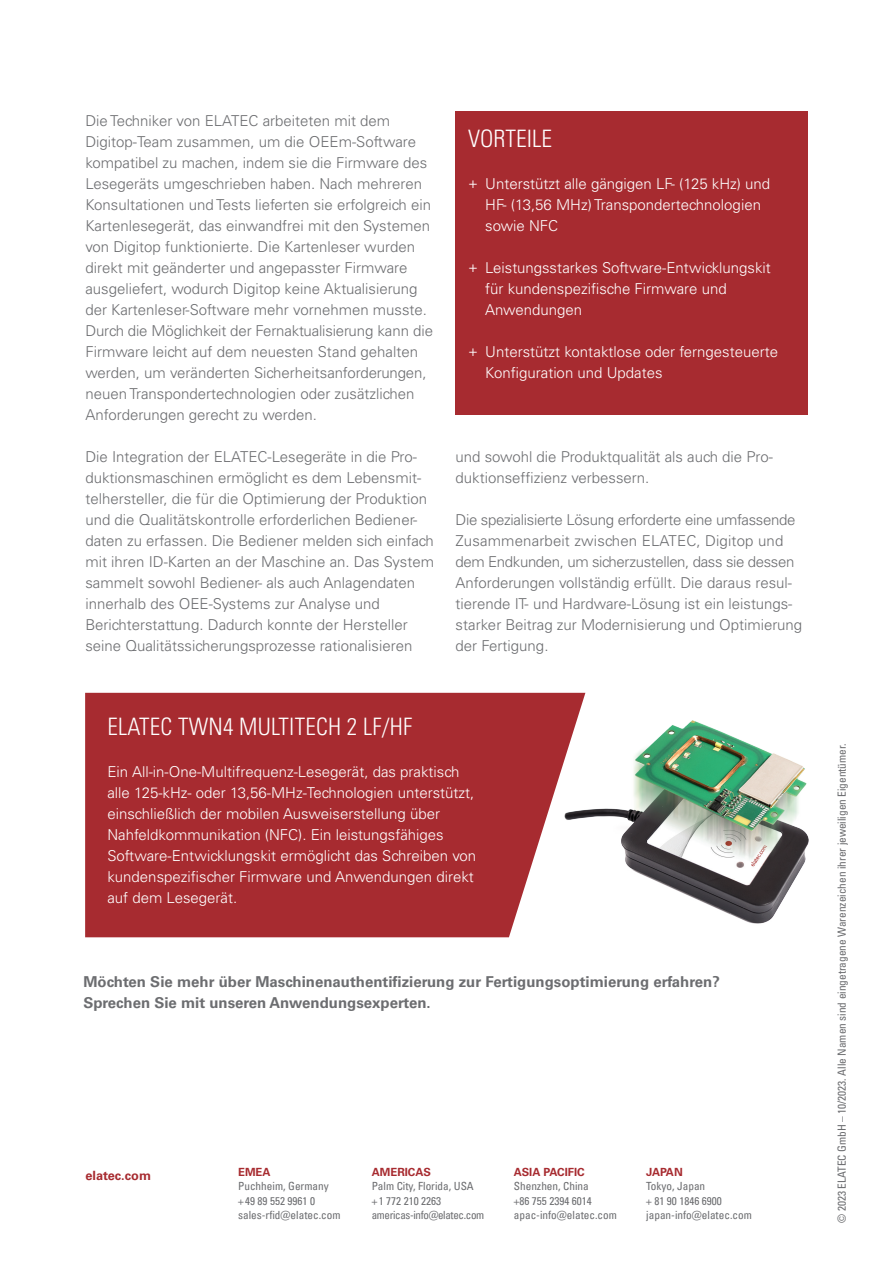
<style>
.page{position:relative;width:893px;height:1263px;background:#fff}
.page>*{position:absolute;margin:0;border:0;box-sizing:border-box;transform-origin:0 0}
.t1{font:300 condensed 24px "Univers";letter-spacing:.01em;color:#fff}
.t2{font:300 15px/21px "Univers LT";color:#6c6d70}
.t3{font:300 15px/21px "Univers LT";color:#fff}
.t4{font:700 15px/21px "Univers LT";color:#6c6d70}
.t5{font:700 12.75px "Univers LT";color:#a72b30}
.t6{font:condensed 11.25px/14.1px "Univers LT Pro";color:#6c6d70}
.t7{font:700 11.25px "Univers LT";color:#a72b30}
</style>
<div class="page">
<div style="left:455px;top:111px;width:353px;height:304px;background:#a72b30"></div>
<div style="left:85px;top:693px;width:500px;height:244px;background:#a72b30"></div>
<img style="left:560px;top:710px;width:249px;height:217px">
<p class="t2" style="left:85px;top:110px;width:349px">Die Techniker von ELATEC arbeiteten mit dem Digitop-Team zusammen, um die OEEm-Software kompatibel zu machen, indem sie die Firmware des Lesegeräts umgeschrieben haben. Nach mehreren Konsultationen und Tests lieferten sie erfolgreich ein Kartenlesegerät, das einwandfrei mit den Systemen von Digitop funktionierte. Die Kartenleser wurden direkt mit geänderter und angepasster Firmware ausgeliefert, wodurch Digitop keine Aktualisierung der Kartenleser-Software mehr vornehmen musste.<br>Durch die Möglichkeit der Fernaktualisierung kann die Firmware leicht auf dem neuesten Stand gehalten werden, um veränderten Sicherheitsanforderungen, neuen Transpondertechnologien oder zusätzlichen Anforderungen gerecht zu werden.</p>
<p class="t2" style="left:85px;top:446px;width:350px">Die Integration der ELATEC-Lesegeräte in die Pro&shy;duktionsmaschinen ermöglicht es dem Lebensmit&shy;telhersteller, die für die Optimierung der Produktion und die Qualitätskontrolle erforderlichen Bediener&shy;daten zu erfassen. Die Bediener melden sich einfach mit ihren ID-Karten an der Maschine an. Das System sammelt sowohl Bediener- als auch Anlagendaten innerhalb des OEE-Systems zur Analyse und Berichterstattung. Dadurch konnte der Hersteller seine Qualitätssicherungsprozesse rationalisieren</p>
<p class="t2" style="left:455px;top:446px;width:319px">und sowohl die Produktqualität als auch die Pro&shy;duktionseffizienz verbessern.</p>
<h1 class="t1" style="left:468px;top:124px;width:85px">VORTEILE</h1>
<p class="t3" style="left:485px;top:173px;width:286px;text-indent:-17px">+ Unterstützt alle gängigen LF- (125 kHz) und<br>HF- (13,56 MHz) Transpondertechnologien sowie NFC</p>
<p class="t3" style="left:485px;top:257px;width:287px;text-indent:-17px">+ Leistungsstarkes Software-Entwicklungskit für kundenspezifische Firmware und<br>Anwendungen</p>
<p class="t3" style="left:485px;top:341px;width:294px;text-indent:-17px">+ Unterstützt kontaktlose oder ferngesteuerte<br>Konfiguration und Updates</p>
<p class="t2" style="left:455px;top:509px;width:348px">Die spezialisierte Lösung erforderte eine umfassende Zusammenarbeit zwischen ELATEC, Digitop und dem Endkunden, um sicherzustellen, dass sie dessen Anforderungen vollständig erfüllt. Die daraus resul&shy;tierende IT- und Hardware-Lösung ist ein leistungs&shy;starker Beitrag zur Modernisierung und Optimierung der Fertigung.</p>
<h1 class="t1" style="left:107px;top:712px;width:306px">ELATEC TWN4 MULTITECH 2 LF/HF</h1>
<p class="t3" style="left:107px;top:761px;width:370px">Ein All-in-One-Multifrequenz-Lesegerät, das praktisch alle 125-kHz- oder 13,56-MHz-Technologien unterstützt, einschließlich der mobilen Ausweiserstellung über Nahfeldkommunikation (NFC). Ein leistungsfähiges Software-Entwicklungskit ermöglicht das Schreiben von kundenspezifischer Firmware und Anwendungen direkt auf dem Lesegerät.</p>
<p class="t4" style="left:83px;top:971px;width:638px">Möchten Sie mehr über Maschinenauthentifizierung zur Fertigungsoptimierung erfahren?<br>Sprechen Sie mit unseren Anwendungsexperten.</p>
<p class="t5" style="left:85px;top:1168px;width:67px">elatec.com</p>
<p class="t7" style="left:238px;top:1165px;width:34px">EMEA</p>
<p class="t6" style="left:238px;top:1179px;width:104px">Puchheim, Germany +49 89 552 9961 0 sales-rfid@elatec.com</p>
<p class="t7" style="left:372px;top:1165px;width:61px">AMERICAS</p>
<p class="t6" style="left:372px;top:1179px;width:114px">Palm City, Florida, USA +1 772 210 2263 americas-info@elatec.com</p>
<p class="t7" style="left:514px;top:1165px;width:72px">ASIA PACIFIC</p>
<p class="t6" style="left:514px;top:1179px;width:105px">Shenzhen, China<br>+86 755 2394 6014 apac-info@elatec.com</p>
<p class="t7" style="left:646px;top:1165px;width:38px">JAPAN</p>
<p class="t6" style="left:646px;top:1179px;width:107px">Tokyo, Japan<br>+ 81 90 1846 6900 japan-info@elatec.com</p>
<p class="t6" style="left:834px;top:1222px;width:480px;rotate:-90deg">© 2023 ELATEC GmbH – 10/2023. Alle Namen sind eingetragene Warenzeichen ihrer jeweiligen Eigentümer.</p>
</div>
